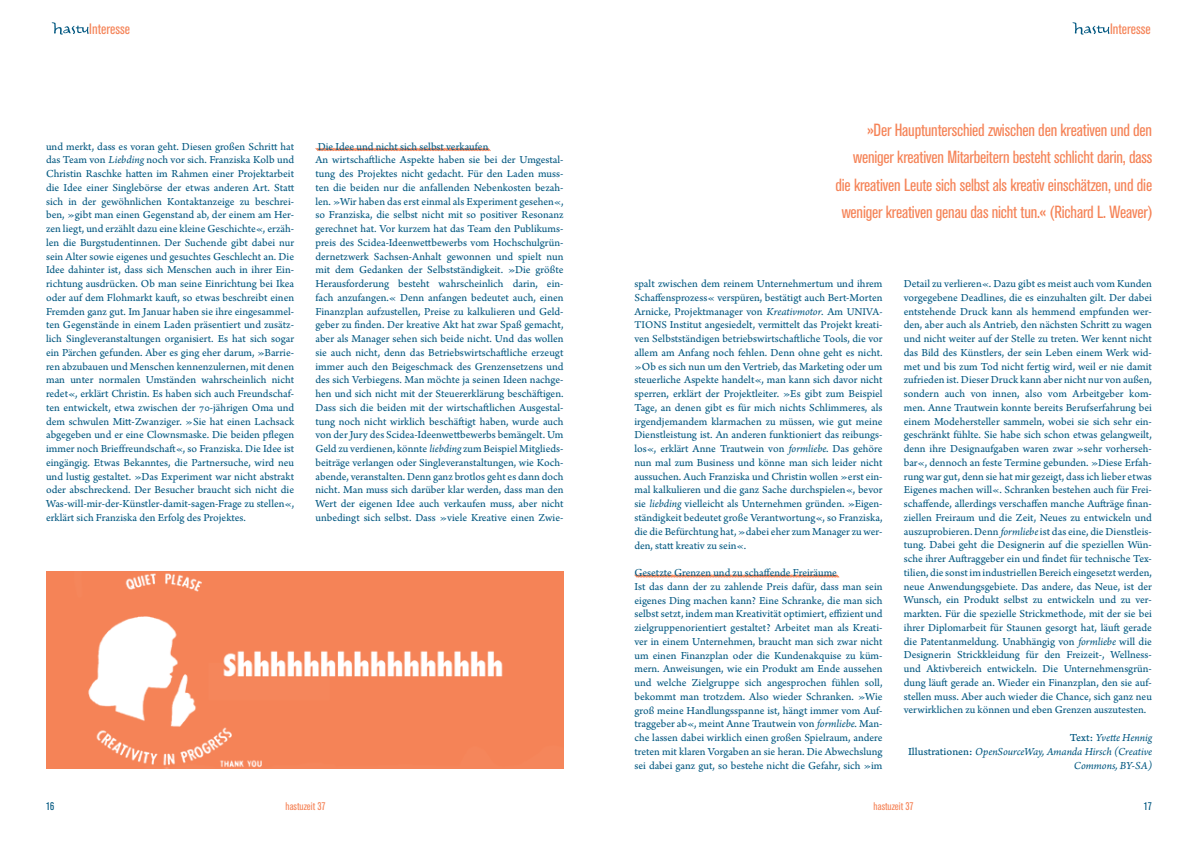
<style>
.page{position:relative;width:1198px;height:851px;background:#fff}
.page>*{position:absolute;margin:0;border:0;box-sizing:border-box;transform-origin:0 0}
.t1{font:condensed 17.5px/27.5px "Akzidenz Grotesk BQ";letter-spacing:-.01em;color:#f58357;text-align:right}
.t2{font:condensed 15px "Akzidenz Grotesk BQ";color:#f58357}
.t3{font:11.25px/13.8px "Arno Pro Regular 10 pt";color:#005780;text-align:justify}
.t4{font:11.25px/13.8px "Arno Pro Italic 10 pt";letter-spacing:-.005em;color:#005780;text-align:right}
.t5{font:condensed 11px "Akzidenz Grotesk BQ";color:#f58357}
.t6{font:condensed 11px "Akzidenz Grotesk BQ";color:#005780}
.s1{font-family:"Arno Pro Italic 10 pt"}
.s2{font-size:10.88px}
.s3{font-family:"Arno Pro Regular 08 pt"}
</style>
<div class="page">
<svg style="left:1073px;top:23px;width:36px;height:12px"></svg>
<svg style="left:52px;top:23px;width:37px;height:12px"></svg>
<svg style="left:315px;top:148px;width:176px;height:3px"></svg>
<svg style="left:634px;top:574px;width:206px;height:4px"></svg>
<img style="left:46px;top:571px;width:517px;height:197px">
<h2 class="t2" style="left:89px;top:20px;width:42px">Interesse</h2>
<p class="t3" style="left:46px;top:140px;width:250px">und merkt, dass es voran geht. Diesen großen Schritt hat das Team von <span class="s1">Liebding</span> noch vor sich. Franziska Kolb und Christin Raschke hatten im Rahmen einer Projektarbeit die Idee einer Singlebörse der etwas anderen Art. Statt sich in der gewöhnlichen Kontaktanzeige zu beschrei&shy;ben, »gibt man einen Gegenstand ab, der einem am Her&shy;zen liegt, und erzählt dazu eine kleine Geschichte«, erzäh&shy;len die Burgstudentinnen. Der Suchende gibt dabei nur sein Alter sowie eigenes und gesuchtes Geschlecht an. Die Idee dahinter ist, dass sich Menschen auch in ihrer Ein&shy;richtung ausdrücken. Ob man seine Einrichtung bei Ikea oder auf dem Flohmarkt kauft, so etwas beschreibt einen Fremden ganz gut. Im Januar haben sie ihre eingesammel&shy;ten Gegenstände in einem Laden präsentiert und zusätz&shy;lich Singleveranstaltungen organisiert. Es hat sich sogar ein Pärchen gefunden. Aber es ging eher darum, »Barrie&shy;ren abzubauen und Menschen kennenzulernen, mit denen man unter normalen Umständen wahrscheinlich nicht redet«, erklärt Christin. Es haben sich auch Freundschaf&shy;ten entwickelt, etwa zwischen der 70-jährigen Oma und dem schwulen Mitt-Zwanziger. »Sie hat einen Lachsack abgegeben und er eine Clownsmaske. Die beiden pflegen immer noch Brieffreundschaft«, so Franziska. Die Idee ist eingängig. Etwas Bekanntes, die Partnersuche, wird neu und lustig gestaltet. »Das Experiment war nicht abstrakt oder abschreckend. Der Besucher braucht sich nicht die Was-will-mir-der-Künstler-damit-sagen-Frage zu stellen«, erklärt sich Franziska den Erfolg des Projektes.</p>
<p class="t3" style="left:315px;top:140px;width:250px;text-align:left">Die Idee und nicht sich selbst verkaufen<br>An wirtschaftliche Aspekte haben sie bei der Umgestal&shy;tung des Projektes nicht gedacht. Für den Laden muss&shy;ten die beiden nur die anfallenden Nebenkosten bezah&shy;len. »Wir haben das erst einmal als Experiment gesehen«, so Franziska, die selbst nicht mit so positiver Resonanz gerechnet hat. Vor kurzem hat das Team den Publikums&shy;preis des Scidea-Ideenwettbewerbs vom Hochschulgrün&shy;dernetzwerk Sachsen-Anhalt gewonnen und spielt nun mit dem Gedanken der Selbstständigkeit. »Die größte Herausforderung besteht wahrscheinlich darin, ein&shy;fach anzufangen.« Denn anfangen bedeutet auch, einen Finanzplan aufzustellen, Preise zu kalkulieren und Geld&shy;geber zu finden. Der kreative Akt hat zwar Spaß gemacht, aber als Manager sehen sich beide nicht. Und das wollen sie auch nicht, denn das Betriebswirtschaftliche erzeugt immer auch den Beigeschmack des Grenzensetzens und des sich Verbiegens. Man möchte ja seinen Ideen nachge&shy;hen und sich nicht mit der Steuererklärung beschäftigen.<br>Dass sich die beiden mit der wirtschaftlichen Ausgestal&shy;tung noch nicht wirklich beschäftigt haben, wurde auch von der Jury des Scidea-Ideenwettbewerbs bemängelt. Um Geld zu verdienen, könnte <span class="s1">liebding</span> zum Beispiel Mitglieds&shy;beiträge verlangen oder Singleveranstaltungen, wie Koch&shy;abende, veranstalten. Denn ganz brotlos geht es dann doch nicht. Man muss sich darüber klar werden, dass man den Wert der eigenen Idee auch verkaufen muss, aber nicht unbedingt sich selbst. Dass »viele Kreative einen Zwie-</p>
<h2 class="t2" style="left:1110px;top:20px;width:42px">Interesse</h2>
<p class="t1" style="left:835px;top:116px;width:319px">»Der Hauptunterschied zwischen den kreativen und den weniger kreativen Mitarbeitern besteht schlicht darin, dass die kreativen Leute sich selbst als kreativ einschätzen, und die weniger kreativen genau das nicht tun.« (Richard L. Weaver)</p>
<p class="t3" style="left:634px;top:277px;width:250px">spalt zwischen dem reinem Unternehmertum und ihrem Schaffensprozess« verspüren, bestätigt auch Bert-Morten Arnicke, Projektmanager von <span class="s1">Kreativmotor</span>. Am <span class="s2">UNIVA-TIONS</span> Institut angesiedelt, vermittelt das Projekt kreati&shy;ven Selbstständigen betriebswirtschaftliche Tools, die vor allem am Anfang noch fehlen. Denn ohne geht es nicht. »Ob es sich nun um den Vertrieb, das Marketing oder um steuerliche Aspekte handelt«, man kann sich davor nicht sperren, erklärt der Projektleiter. »Es gibt zum Beispiel Tage, an denen gibt es für mich nichts Schlimmeres, als irgendjemandem klarmachen zu müssen, wie gut meine Dienstleistung ist. An anderen funktioniert das reibungs&shy;los«, erklärt Anne Trautwein von <span class="s1">formliebe</span>. Das gehöre nun mal zum Business und könne man sich leider nicht aussuchen. Auch Franziska und Christin wollen »erst ein&shy;mal kalkulieren und die ganz Sache durchspielen«, bevor sie <span class="s1">liebding</span> vielleicht als Unternehmen gründen. »Eigen&shy;ständigkeit bedeutet große Verantwortung«, so Franziska, die die Befürchtung hat, »dabei eher zum Manager zu wer&shy;den, statt kreativ zu sein«.</p>
<p class="t3" style="left:634px;top:566px;width:250px;text-align:left">Gesetzte Grenzen und zu schaffende Freiräume<br>Ist das dann der zu zahlende Preis dafür, dass man sein eigenes Ding machen kann? Eine Schranke, die man sich selbst setzt, indem man Kreativität optimiert, effizient und zielgruppenorientiert gestaltet? Arbeitet man als Kreati&shy;ver in einem Unternehmen, braucht man sich zwar nicht um einen Finanzplan oder die Kundenakquise zu küm&shy;mern. Anweisungen, wie ein Produkt am Ende aussehen und welche Zielgruppe sich angesprochen fühlen soll, bekommt man trotzdem. Also wieder Schranken. »Wie groß meine Handlungsspanne ist, hängt immer vom Auf&shy;traggeber ab«, meint Anne Trautwein von <span class="s1">formliebe</span>. Man&shy;che lassen dabei wirklich einen großen Spielraum, andere treten mit klaren Vorgaben an sie heran. Die Abwechslung sei dabei ganz gut, so bestehe nicht die Gefahr, sich »im</p>
<p class="t3" style="left:904px;top:277px;width:250px">Detail zu verlieren«. Dazu gibt es meist auch vom Kunden vorgegebene Deadlines, die es einzuhalten gilt. Der dabei entstehende Druck kann als hemmend empfunden wer&shy;den, aber auch als Antrieb, den nächsten Schritt zu wagen und nicht weiter auf der Stelle zu treten. Wer kennt nicht das Bild des Künstlers, der sein Leben einem Werk wid&shy;met und bis zum Tod nicht fertig wird, weil er nie damit zufrieden ist. Dieser Druck kann aber nicht nur von außen, sondern auch von innen, also vom Arbeitgeber kom&shy;men. Anne Trautwein konnte bereits Berufserfahrung bei einem Modehersteller sammeln, wobei sie sich sehr ein&shy;geschränkt fühlte. Sie habe sich schon etwas gelangweilt, denn ihre Designaufgaben waren zwar »sehr vorherseh&shy;bar«, dennoch an feste Termine gebunden. »Diese Erfah&shy;rung war gut, denn sie hat mir gezeigt, dass ich lieber etwas Eigenes machen will«. Schranken bestehen auch für Frei&shy;schaffende, allerdings verschaffen manche Aufträge finan&shy;ziellen Freiraum und die Zeit, Neues zu entwickeln und auszuprobieren. Denn <span class="s1">formliebe</span> ist das eine, die Dienstleis&shy;tung. Dabei geht die Designerin auf die speziellen Wün&shy;sche ihrer Auftraggeber ein und findet für technische Tex&shy;tilien, die sonst im industriellen Bereich eingesetzt werden, neue Anwendungsgebiete. Das andere, das Neue, ist der Wunsch, ein Produkt selbst zu entwickeln und zu ver&shy;markten. Für die spezielle Strickmethode, mit der sie bei ihrer Diplomarbeit für Staunen gesorgt hat, läuft gerade die Patentanmeldung. Unabhängig von <span class="s1">formliebe</span> will die Designerin Strickkleidung für den Freizeit-, Wellness&shy;und Aktivbereich entwickeln. Die Unternehmensgrün&shy;dung läuft gerade an. Wieder ein Finanzplan, den sie auf&shy;stellen muss. Aber auch wieder die Chance, sich ganz neu verwirklichen zu können und eben Grenzen auszutesten.</p>
<p class="t4" style="left:908px;top:731px;width:245px"><span class="s3">Text:</span> Yvette Hennig<br><span class="s3">Illustrationen:</span> OpenSourceWay, Amanda Hirsch (Creative<br>Commons, BY-SA)</p>
<p class="t6" style="left:46px;top:799px;width:10px">16</p>
<p class="t5" style="left:286px;top:799px;width:42px">hastuzeit 37</p>
<p class="t5" style="left:873px;top:799px;width:42px">hastuzeit 37</p>
<p class="t6" style="left:1143px;top:799px;width:10px">17</p>
</div>
